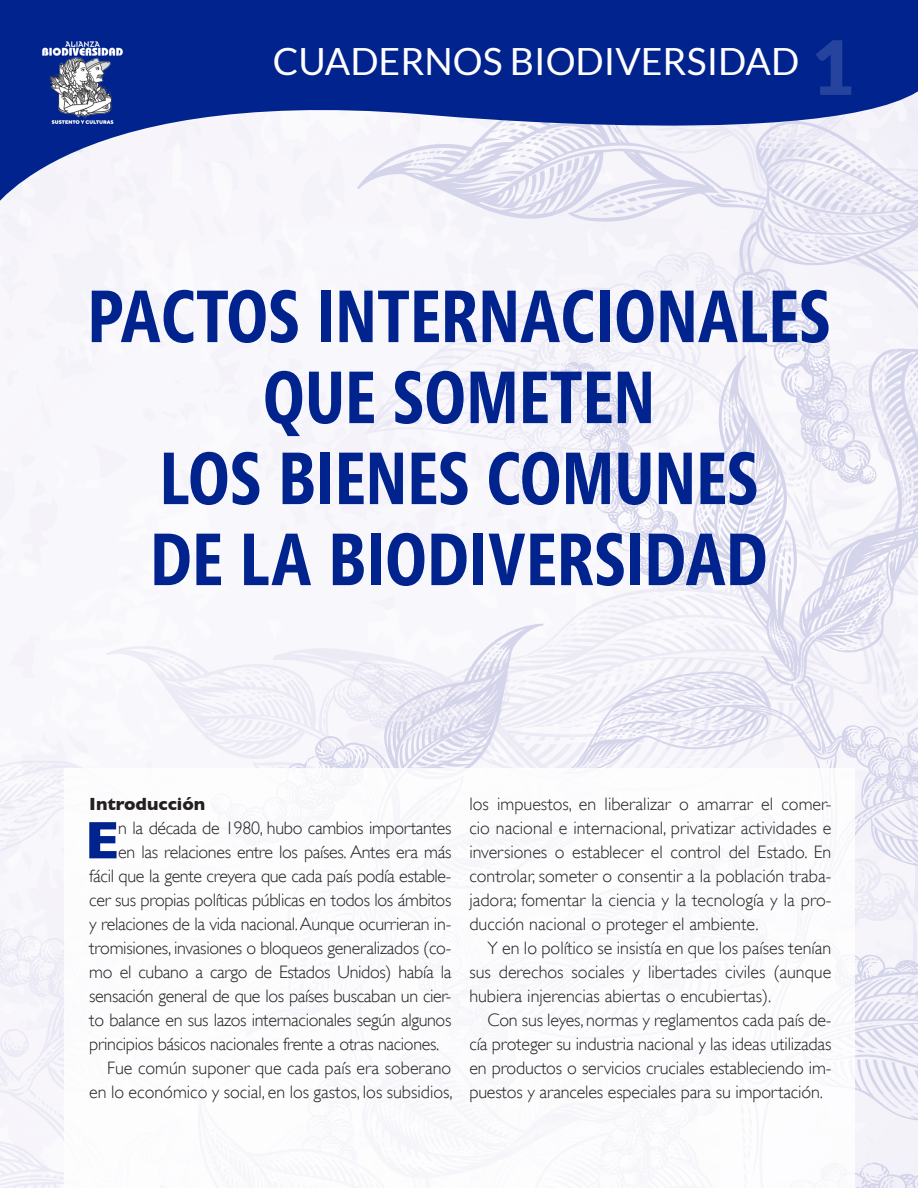
<style>
.page{position:relative;width:918px;height:1188px;background:#fff}
.page>*{position:absolute;margin:0;border:0;box-sizing:border-box;transform-origin:0 0}
.t1{font:700 73.5px/81px "Segoe Condensed";color:#00238e;text-align:center}
.t2{font:700 53.4px "Gill Sans";color:#00238e}
.t3{font:37.5px "Lato";color:#fff}
.t4{font:300 18px/24px "Gill Sans";letter-spacing:-.02em;color:#231f20;text-align:justify}
.t5{font:300 18px/24px "Gill Sans";color:#231f20;text-align:right}
.t6{font:700 18px "Gill Sans";color:#231f20}
.s1{font-weight:900;font-size:75px}
</style>
<div class="page">
<img style="left:0;top:220px;width:918px;height:968px">
<svg style="left:0;top:0;width:918px;height:220px;fill:#00238e"></svg>
<div style="left:64px;top:768px;width:790px;height:420px;background:#fff"></div>
<img style="left:35px;top:31px;width:96px;height:102px">
<p class="t3" style="left:273px;top:40px;width:583px">CUADERNOS BIODIVERSIDAD <span class="s1">1</span></p>
<p class="t1" style="left:87px;top:276px;width:745px">PACTOS INTERNACIONALES<br>QUE SOMETEN</p>
<p class="t1" style="left:160px;top:438px;width:600px">LOS BIENES COMUNES</p>
<p class="t1" style="left:150px;top:519px;width:619px">DE LA BIODIVERSIDAD</p>
<p class="t6" style="left:89px;top:794px;width:118px">Introducción</p>
<p class="t2" style="left:85px;top:809px;width:36px">E</p>
<p class="t4" style="left:118px;top:816px;width:335px">n la década de 1980, hubo cambios importantes</p>
<p class="t4" style="left:118px;top:840px;width:335px">en las relaciones entre los países. Antes era más</p>
<p class="t4" style="left:89px;top:864px;width:364px">fácil que la gente creyera que cada país podía estable-</p>
<p class="t4" style="left:89px;top:888px;width:364px">cer sus propias políticas públicas en todos los ámbitos</p>
<p class="t4" style="left:89px;top:912px;width:364px">y relaciones de la vida nacional. Aunque ocurrieran in-</p>
<p class="t4" style="left:89px;top:936px;width:364px">tromisiones, invasiones o bloqueos generalizados (co-</p>
<p class="t4" style="left:89px;top:960px;width:364px">mo el cubano a cargo de Estados Unidos) había la</p>
<p class="t4" style="left:89px;top:984px;width:364px">sensación general de que los países buscaban un cier-</p>
<p class="t4" style="left:89px;top:1008px;width:364px">to balance en sus lazos internacionales según algunos</p>
<p class="t4" style="left:89px;top:1032px;width:351px">principios básicos nacionales frente a otras naciones.</p>
<p class="t5" style="left:89px;top:1056px;width:365px">Fue común suponer que cada país era soberano en lo económico y social, en los gastos, los subsidios,</p>
<p class="t4" style="left:469px;top:792px;width:364px">los impuestos, en liberalizar o amarrar el comer&shy;cio nacional e internacional, privatizar actividades e inversiones o establecer el control del Estado. En controlar, someter o consentir a la población traba&shy;jadora; fomentar la ciencia y la tecnología y la pro&shy;ducción nacional o proteger el ambiente.</p>
<p class="t4" style="left:469px;top:936px;width:364px;text-indent:18px">Y en lo político se insistía en que los países tenían sus derechos sociales y libertades civiles (aunque hubiera injerencias abiertas o encubiertas).</p>
<p class="t4" style="left:469px;top:1008px;width:364px;text-indent:18px">Con sus leyes, normas y reglamentos cada país de&shy;cía proteger su industria nacional y las ideas utilizadas en productos o servicios cruciales estableciendo im&shy;puestos y aranceles especiales para su importación.</p>
</div>
